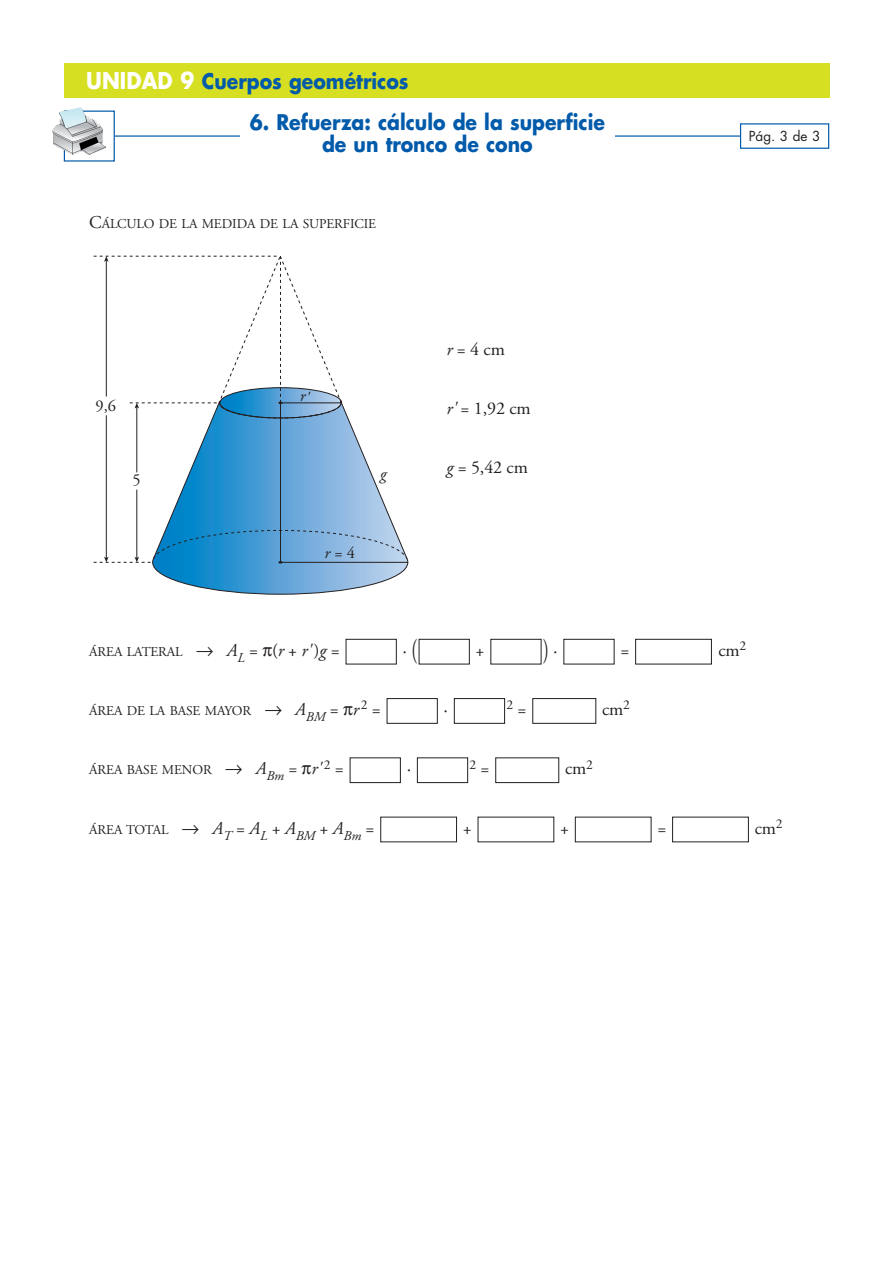
<style>
.page{position:relative;width:893px;height:1263px;background:#fff}
.page>*{position:absolute;margin:0;border:0;box-sizing:border-box;transform-origin:0 0}
.t1{font:28.8px "Adobe Garamond";color:#231f20;scale:.62 1}
.t2{font:700 21px/22.5px "Futura";color:#015aaa;text-align:center;scale:.9 1}
.t3{font:18px "Adobe Garamond";letter-spacing:-.005em;color:#231f20}
.t4{font:16.5px "Adobe Garamond";color:#231f20}
.t5{font:italic 16.5px "Adobe Garamond";color:#231f20}
.t6{font:13.5px "Adobe Garamond";letter-spacing:-.005em;color:#231f20}
.t7{font:13.5px "Futura";color:#231f20}
.s1{font-size:22.5px;color:#fff}
.s2{font-size:18px}
.s3{font-style:italic}
.s4{font-family:"Anaya Math 1";font-size:18px}
.s5{font-style:italic;font-size:18px}
.s6{font-size:28.8px}
</style>
<div class="page">
<div style="left:64px;top:64px;width:765px;height:34px;background:#d6df21"></div>
<svg style="left:115px;top:123px;width:715px;height:26px"></svg>
<div style="left:240px;top:111px;width:374px;height:51px;background:#fff"></div>
<div style="left:64px;top:111px;width:51px;height:51px;border:1px solid #015aaa"></div>
<img style="left:52px;top:107px;width:54px;height:48px">
<div style="left:495px;top:757px;width:64px;height:26px;border:1px solid #231f20"></div>
<div style="left:417px;top:757px;width:51px;height:26px;border:1px solid #231f20"></div>
<div style="left:350px;top:757px;width:51px;height:26px;border:1px solid #231f20"></div>
<div style="left:532px;top:698px;width:64px;height:26px;border:1px solid #231f20"></div>
<div style="left:454px;top:698px;width:51px;height:26px;border:1px solid #231f20"></div>
<div style="left:387px;top:698px;width:51px;height:26px;border:1px solid #231f20"></div>
<div style="left:635px;top:639px;width:77px;height:25px;border:1px solid #231f20"></div>
<div style="left:563px;top:639px;width:51px;height:25px;border:1px solid #231f20"></div>
<div style="left:490px;top:639px;width:51px;height:25px;border:1px solid #231f20"></div>
<div style="left:419px;top:639px;width:51px;height:25px;border:1px solid #231f20"></div>
<div style="left:346px;top:639px;width:51px;height:25px;border:1px solid #231f20"></div>
<svg style="left:152px;top:564px;width:256px;height:31px"></svg>
<svg style="left:94px;top:256px;width:315px;height:308px"></svg>
<h2 class="t2" style="left:86px;top:72px;width:360px"><span class="s1">UNIDAD 9</span> Cuerpos geométricos</h2>
<h2 class="t2" style="left:250px;top:112px;width:396px">6. Refuerza: cálculo de la superficie de un tronco de cono</h2>
<p class="t6" style="left:89px;top:218px;width:288px"><span class="s2">C</span>ÁLCULO DE LA MEDIDA DE LA SUPERFICIE</p>
<p class="t4" style="left:96px;top:399px;width:22px">9,6</p>
<p class="t4" style="left:133px;top:474px;width:10px">5</p>
<p class="t5" style="left:300px;top:390px;width:11px">r'</p>
<p class="t5" style="left:380px;top:467px;width:8px">g</p>
<p class="t4" style="left:325px;top:546px;width:32px"><span class="s3">r</span> = 4</p>
<h3 class="t3" style="left:446px;top:342px;width:60px"><span class="s3">r</span> = 4 cm</h3>
<h3 class="t3" style="left:446px;top:401px;width:86px"><span class="s3">r'</span> = 1,92 cm</h3>
<h3 class="t3" style="left:446px;top:460px;width:83px"><span class="s3">g</span> = 5,42 cm</h3>
<p class="t7" style="left:749px;top:130px;width:73px">Pág. 3 de 3</p>
<p class="t6" style="left:89px;top:646px;width:252px">ÁREA LATERAL <span class="s4">8</span> <span class="s5">A</span><span class="s3">L</span> <span class="s2">=</span> <span class="s4">π</span><span class="s2">(</span><span class="s5">r</span> <span class="s2">+</span> <span class="s5">r'</span><span class="s2">)</span><span class="s5">g</span> <span class="s2">=</span></p>
<h3 class="t3" style="left:403px;top:643px;width:16px">·<span class="s6">(</span></h3>
<h3 class="t3" style="left:476px;top:643px;width:10px">+</h3>
<h1 class="t1" style="left:543px;top:638px;width:25px">) <span class="s2">·</span></h1>
<h3 class="t3" style="left:620px;top:643px;width:10px">=</h3>
<h3 class="t3" style="left:718px;top:643px;width:29px">cm<sup>2</sup></h3>
<p class="t6" style="left:89px;top:705px;width:293px">ÁREA DE LA BASE MAYOR <span class="s4">8</span> <span class="s5">A</span><span class="s3">BM</span> <span class="s2">=</span> <span class="s4">π</span><span class="s5">r</span> 2 <span class="s2">=</span></p>
<h3 class="t3" style="left:444px;top:702px;width:6px">·</h3>
<p class="t6" style="left:506px;top:700px;width:22px">2 <span class="s2">=</span></p>
<h3 class="t3" style="left:602px;top:702px;width:29px">cm<sup>2</sup></h3>
<p class="t6" style="left:89px;top:765px;width:256px">ÁREA BASE MENOR <span class="s4">8</span> <span class="s5">A</span><span class="s3">Bm</span> <span class="s2">=</span> <span class="s4">π</span><span class="s5">r'</span> 2 <span class="s2">=</span></p>
<h3 class="t3" style="left:407px;top:762px;width:6px">·</h3>
<p class="t6" style="left:469px;top:759px;width:22px">2 <span class="s2">=</span></p>
<h3 class="t3" style="left:565px;top:762px;width:29px">cm<sup>2</sup></h3>
<p class="t6" style="left:89px;top:824px;width:287px">ÁREA TOTAL <span class="s4">8</span> <span class="s5">A</span><span class="s3">T</span> <span class="s2">=</span> <span class="s5">A</span><span class="s3">L</span> <span class="s2">+</span> <span class="s5">A</span><span class="s3">BM</span> <span class="s2">+</span> <span class="s5">A</span><span class="s3">Bm</span> <span class="s2">=</span></p>
<h3 class="t3" style="left:463px;top:821px;width:10px">+</h3>
<h3 class="t3" style="left:560px;top:821px;width:10px">+</h3>
<h3 class="t3" style="left:657px;top:821px;width:10px">=</h3>
<h3 class="t3" style="left:755px;top:821px;width:29px">cm<sup>2</sup></h3>
</div>
